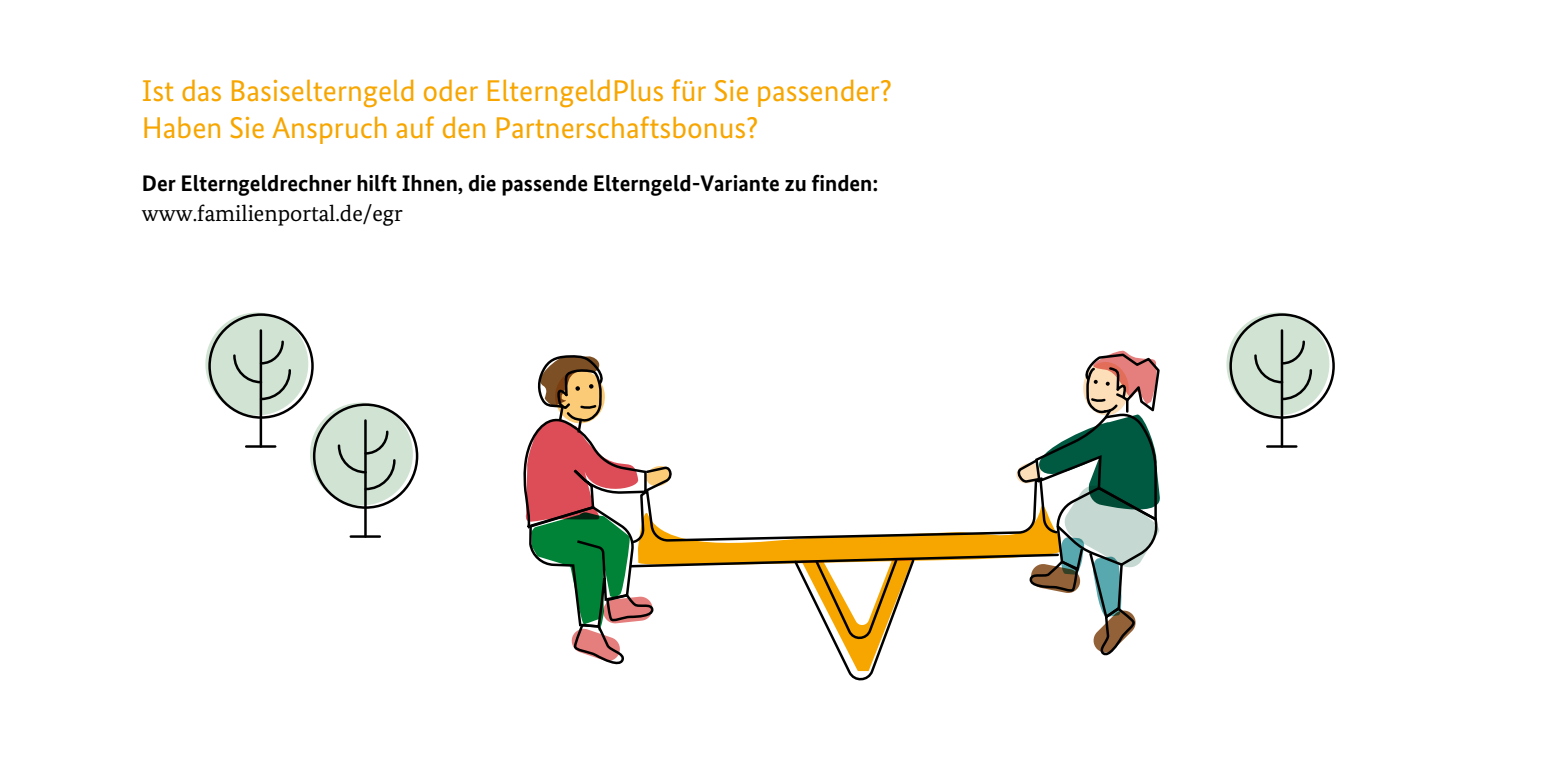
<style>
.page{position:relative;width:1560px;height:780px;background:#fff}
.page>*{position:absolute;margin:0;border:0;box-sizing:border-box;transform-origin:0 0}
.t1{font:30px/37.5px "Bundes Sans";color:#f7a600}
.t2{font:700 22.5px "Bundes Sans";color:#000}
.t3{font:22.5px "Bundes Serif";color:#000}
</style>
<div class="page">
<svg style="left:209px;top:314px;width:103px;height:103px"></svg>
<hr style="left:259px;top:330px;width:3px;height:116px;background:#000">
<hr style="left:246px;top:445px;width:29px;height:2px;background:#000">
<svg style="left:205px;top:312px;width:103px;height:103px;fill:#d1e3d3"></svg>
<svg style="left:1230px;top:314px;width:103px;height:103px"></svg>
<hr style="left:1280px;top:330px;width:2px;height:116px;background:#000">
<hr style="left:1267px;top:445px;width:29px;height:2px;background:#000">
<svg style="left:1226px;top:312px;width:103px;height:103px;fill:#d1e3d3"></svg>
<svg style="left:314px;top:404px;width:103px;height:103px"></svg>
<hr style="left:364px;top:420px;width:3px;height:116px;background:#000">
<hr style="left:351px;top:535px;width:29px;height:2px;background:#000">
<div style="left:310px;top:402px;width:103px;height:103px;background:#d1e3d3;border-radius:50%"></div>
<svg style="left:523px;top:350px;width:637px;height:331px"></svg>
<h2 class="t1" style="left:142px;top:72px;width:751px">Ist das Basiselterngeld oder ElterngeldPlus für Sie passender?<br>Haben Sie Anspruch auf den Partnerschaftsbonus?</h2>
<h3 class="t2" style="left:142px;top:169px;width:738px">Der Elterngeldrechner hilft Ihnen, die passende Elterngeld-Variante zu finden:</h3>
<p class="t3" style="left:142px;top:199px;width:262px">www.familienportal.de/egr</p>
</div>
